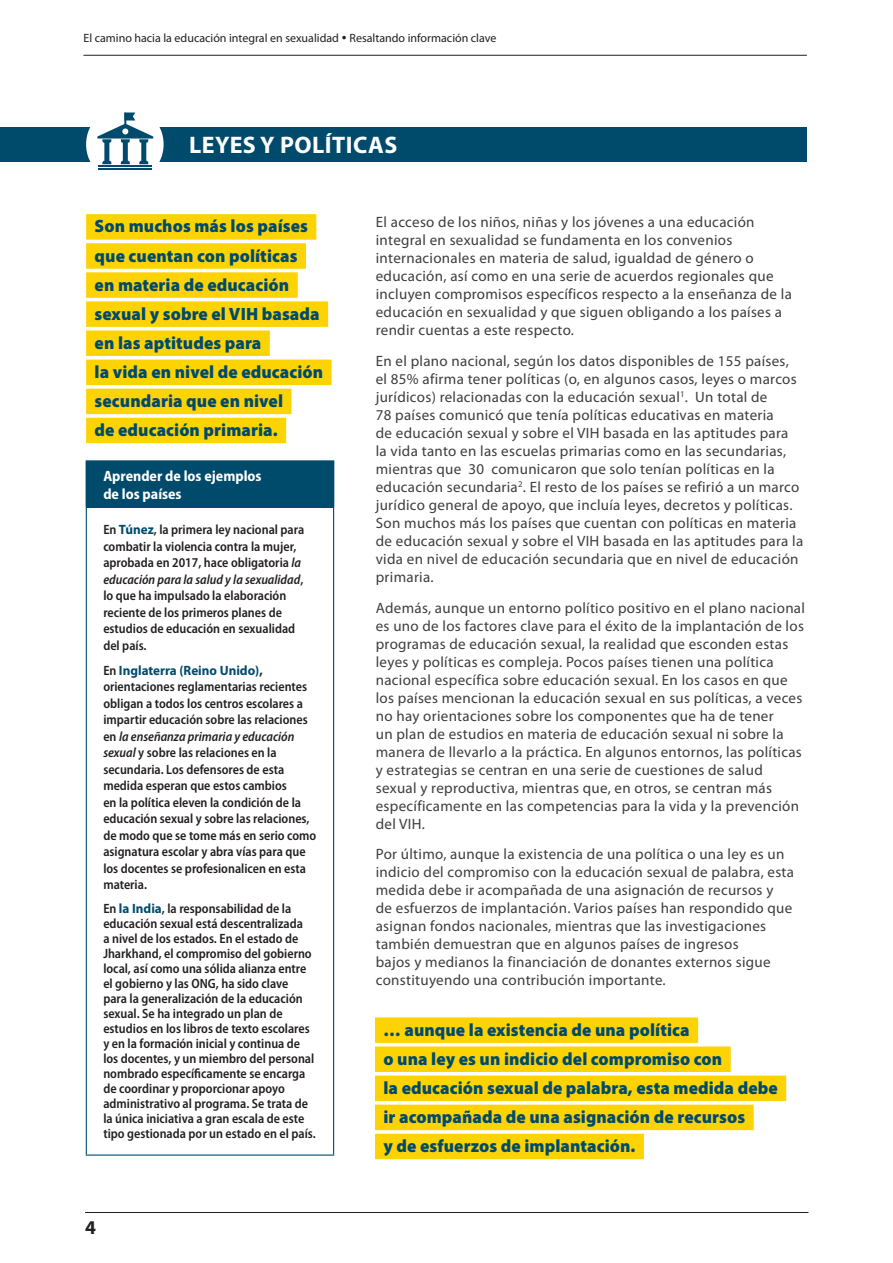
<style>
.page{position:relative;width:893px;height:1263px;background:#fff}
.page>*{position:absolute;margin:0;border:0;box-sizing:border-box;transform-origin:0 0}
.t1{font:700 24px "Myriad Pro";letter-spacing:.02em;color:#fff}
.t2{font:700 19.5px "Myriad Pro";color:#231f20}
.t3{font:900 17.85px/29.1px "Myriad Pro";letter-spacing:.005em;color:#004b6c}
.t4{font:15px/18px "Myriad Pro";letter-spacing:.02em;color:#3e3e3f}
.t5{font:700 semi-condensed 15px/18px "Myriad Pro";color:#fff}
.t6{font:600 semi-condensed 13.5px/16.5px "Myriad Pro";color:#231f20}
.t7{font:12px "Myriad Pro";color:#231f20}
.s1{font-weight:700;font-stretch:normal;color:#004b6c}
.s2{font-style:italic}
.s3{font-weight:700;font-stretch:normal}
</style>
<div class="page">
<hr style="left:83px;top:55px;width:724px;height:1px;background:#231f20">
<hr style="left:85px;top:1212px;width:723px;height:1px;background:#231f20">
<div style="left:0;top:127px;width:807px;height:34px;background:#004b6c"></div>
<div style="left:86px;top:106px;width:78px;height:77px;background:#fff;border-radius:50%"></div>
<hr style="left:98px;top:165px;width:54px;height:2px;background:#004b6c">
<hr style="left:98px;top:168px;width:54px;height:2px;background:#004b6c">
<svg style="left:97px;top:113px;width:56px;height:51px"></svg>
<div style="left:86px;top:461px;width:248px;height:46px;background:#004b6c"></div>
<hr style="left:86px;top:507px;width:248px;height:1px;background:#004b6c">
<hr style="left:86px;top:508px;width:1px;height:646px;background:#004b6c">
<hr style="left:333px;top:508px;width:1px;height:646px;background:#004b6c">
<hr style="left:86px;top:1154px;width:248px;height:1px;background:#004b6c">
<hr style="left:86px;top:460px;width:248px;height:2px;background:#004b6c">
<div style="left:375px;top:1017px;width:323px;height:26px;background:#fed304"></div>
<div style="left:375px;top:1046px;width:356px;height:26px;background:#fed304"></div>
<div style="left:375px;top:1075px;width:411px;height:26px;background:#fed304"></div>
<div style="left:375px;top:1105px;width:379px;height:25px;background:#fed304"></div>
<div style="left:375px;top:1134px;width:269px;height:25px;background:#fed304"></div>
<div style="left:86px;top:214px;width:230px;height:26px;background:#fed304"></div>
<div style="left:86px;top:243px;width:220px;height:26px;background:#fed304"></div>
<div style="left:86px;top:272px;width:212px;height:26px;background:#fed304"></div>
<div style="left:86px;top:301px;width:242px;height:26px;background:#fed304"></div>
<div style="left:86px;top:330px;width:184px;height:26px;background:#fed304"></div>
<div style="left:86px;top:360px;width:246px;height:25px;background:#fed304"></div>
<div style="left:86px;top:389px;width:205px;height:25px;background:#fed304"></div>
<div style="left:86px;top:418px;width:200px;height:25px;background:#fed304"></div>
<p class="t7" style="left:83px;top:31px;width:415px">El camino hacia la educación integral en sexualidad • Resaltando información clave</p>
<h1 class="t1" style="left:189px;top:129px;width:210px">LEYES Y POLÍTICAS</h1>
<p class="t3" style="left:95px;top:211px;width:230px">Son muchos más los países que cuentan con políticas<br>en materia de educación sexual y sobre el VIH basada en las aptitudes para<br>la vida en nivel de educación secundaria que en nivel<br>de educación primaria.</p>
<p class="t5" style="left:103px;top:466px;width:160px">Aprender de los ejemplos de los países</p>
<p class="t6" style="left:103px;top:521px;width:202px">En <span class="s1">Túnez</span>, la primera ley nacional para combatir la violencia contra la mujer, aprobada en 2017, hace obligatoria <span class="s2">la educación para la salud y la sexualidad</span>, lo que ha impulsado la elaboración reciente de los primeros planes de estudios de educación en sexualidad del país.</p>
<p class="t6" style="left:103px;top:662px;width:215px">En <span class="s1">Inglaterra (Reino Unido)</span><span class="s3">, </span>orientaciones reglamentarias recientes obligan a todos los centros escolares a impartir educación sobre las relaciones en <span class="s2">la enseñanza primaria y educación sexual</span> y sobre las relaciones en la secundaria. Los defensores de esta medida esperan que estos cambios<br>en la política eleven la condición de la educación sexual y sobre las relaciones, de modo que se tome más en serio como asignatura escolar y abra vías para que los docentes se profesionalicen en esta materia.</p>
<p class="t6" style="left:103px;top:901px;width:214px;line-height:15px">En <span class="s1">la India</span>, la responsabilidad de la educación sexual está descentralizada<br>a nivel de los estados. En el estado de Jharkhand, el compromiso del gobierno local, así como una sólida alianza entre el gobierno y las ONG, ha sido clave<br>para la generalización de la educación sexual. Se ha integrado un plan de estudios en los libros de texto escolares y en la formación inicial y continua de los docentes, y un miembro del personal nombrado específicamente se encarga de coordinar y proporcionar apoyo administrativo al programa. Se trata de la única iniciativa a gran escala de este tipo gestionada por un estado en el país.</p>
<h2 class="t2" style="left:85px;top:1215px;width:12px">4</h2>
<p class="t4" style="left:376px;top:213px;width:418px">El acceso de los niños, niñas y los jóvenes a una educación integral en sexualidad se fundamenta en los convenios internacionales en materia de salud, igualdad de género o educación, así como en una serie de acuerdos regionales que incluyen compromisos específicos respecto a la enseñanza de la educación en sexualidad y que siguen obligando a los países a rendir cuentas a este respecto.</p>
<p class="t4" style="left:376px;top:352px;width:429px">En el plano nacional, según los datos disponibles de 155 países, el 85% afirma tener políticas (o, en algunos casos, leyes o marcos jurídicos) relacionadas con la educación sexual<sup>1</sup>. Un total de<br>78 países comunicó que tenía políticas educativas en materia<br>de educación sexual y sobre el VIH basada en las aptitudes para<br>la vida tanto en las escuelas primarias como en las secundarias, mientras que 30 comunicaron que solo tenían políticas en la educación secundaria<sup>2</sup>. El resto de los países se refirió a un marco jurídico general de apoyo, que incluía leyes, decretos y políticas.<br>Son muchos más los países que cuentan con políticas en materia de educación sexual y sobre el VIH basada en las aptitudes para la vida en nivel de educación secundaria que en nivel de educación primaria.</p>
<p class="t4" style="left:376px;top:598px;width:431px">Además, aunque un entorno político positivo en el plano nacional es uno de los factores clave para el éxito de la implantación de los programas de educación sexual, la realidad que esconden estas leyes y políticas es compleja. Pocos países tienen una política nacional específica sobre educación sexual. En los casos en que los países mencionan la educación sexual en sus políticas, a veces no hay orientaciones sobre los componentes que ha de tener<br>un plan de estudios en materia de educación sexual ni sobre la manera de llevarlo a la práctica. En algunos entornos, las políticas y estrategias se centran en una serie de cuestiones de salud sexual y reproductiva, mientras que, en otros, se centran más específicamente en las competencias para la vida y la prevención del VIH.</p>
<p class="t4" style="left:376px;top:845px;width:420px">Por último, aunque la existencia de una política o una ley es un indicio del compromiso con la educación sexual de palabra, esta medida debe ir acompañada de una asignación de recursos y<br>de esfuerzos de implantación. Varios países han respondido que asignan fondos nacionales, mientras que las investigaciones también demuestran que en algunos países de ingresos<br>bajos y medianos la financiación de donantes externos sigue constituyendo una contribución importante.</p>
<p class="t3" style="left:383px;top:1014px;width:396px">… aunque la existencia de una política<br>o una ley es un indicio del compromiso con<br>la educación sexual de palabra, esta medida debe ir acompañada de una asignación de recursos<br>y de esfuerzos de implantación.</p>
</div>
